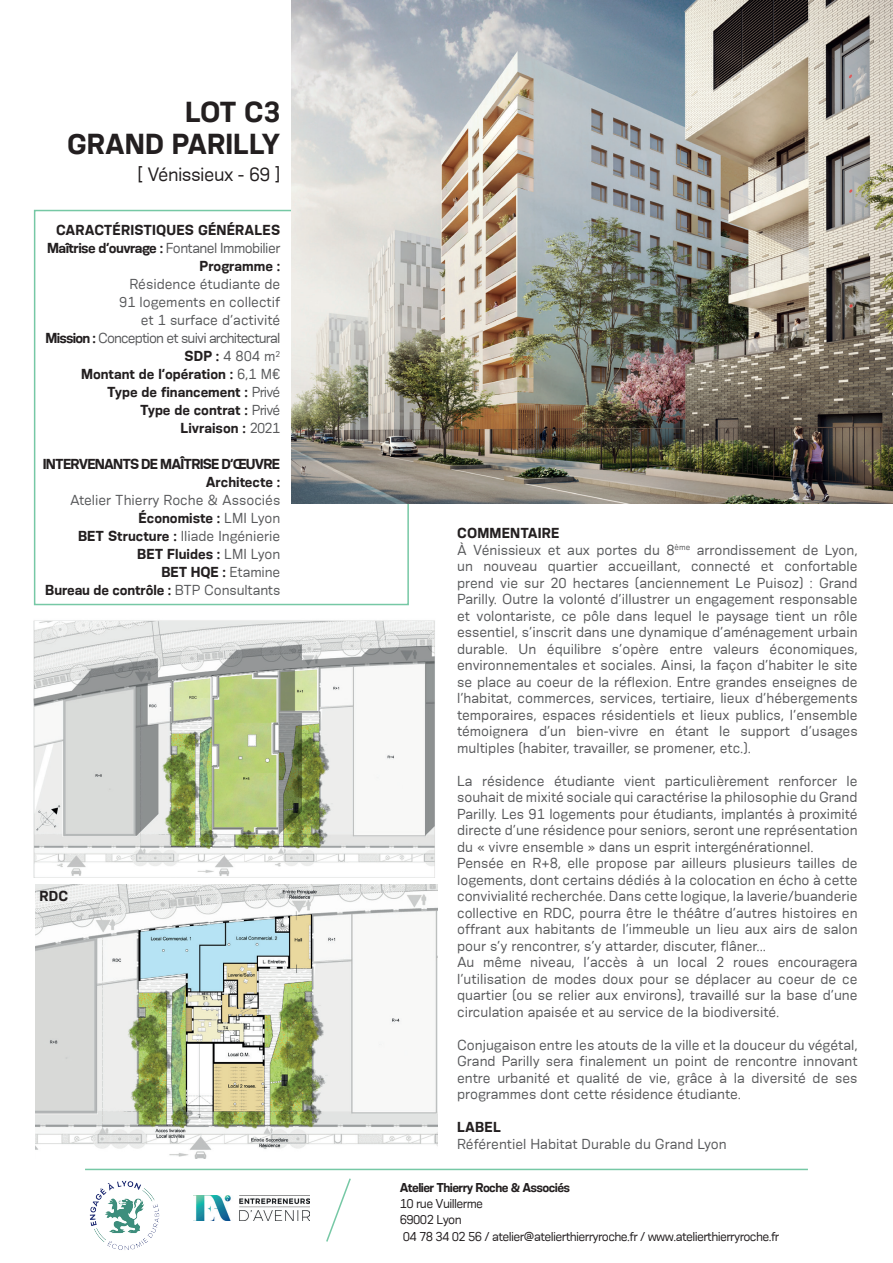
<style>
.page{position:relative;width:893px;height:1263px;background:#fff}
.page>*{position:absolute;margin:0;border:0;box-sizing:border-box;transform-origin:0 0}
.t1{font:700 27px/32.4px "Konsens";color:#231f20;text-align:right}
.t2{font:18px "Konsens";letter-spacing:-.03em;color:#231f20}
.t3{font:13.5px/16.5px "Konsens";color:#57585a;text-align:right}
.t4{font:700 13.5px/18px "Konsens";letter-spacing:-.015em;color:#231f20;text-align:right}
.t5{font:700 13.5px/18px "Konsens";letter-spacing:-.06em;color:#231f20;text-align:right}
.t6{font:12px/16.5px "Konsens";letter-spacing:-.05em;color:#231f20}
.t7{font:700 12px "Konsens";letter-spacing:-.05em;color:#231f20}
.s1{font-weight:400;color:#57585a}
.s2{font-weight:700;color:#231f20}
</style>
<div class="page">
<div style="left:34px;top:210px;width:375px;height:395px;border:2px solid #76c8a5"></div>
<img style="left:291px;top:0;width:602px;height:504px">
<hr style="left:85px;top:1169px;width:723px;height:1px;background:#76c8a5">
<img style="left:34px;top:620px;width:401px;height:257px">
<img style="left:35px;top:884px;width:402px;height:274px">
<svg style="left:326px;top:1178px;width:25px;height:64px"></svg>
<img style="left:196px;top:1196px;width:114px;height:24px">
<img style="left:89px;top:1180px;width:71px;height:70px">
<h1 class="t1" style="left:67px;top:95px;width:215px">LOT C3<br>GRAND PARILLY</h1>
<h2 class="t2" style="left:138px;top:163px;width:144px">[ Vénissieux - 69 ]</h2>
<p class="t4" style="left:47px;top:221px;width:235px">CARACTÉRISTIQUES GÉNÉRALES<br>Maîtrise d’ouvrage : <span class="s1">Fontanel Immobilier<br></span>Programme :</p>
<p class="t3" style="left:46px;top:275px;width:236px;line-height:18px">Résidence étudiante de<br>91 logements en collectif<br>et 1 surface d’activité<br><span class="s2">Mission :</span> Conception et suivi architectural<br><span class="s2">SDP :</span> 4 804 m<sup>2<br></sup><span class="s2">Montant de l’opération :</span> 6,1 M€<br><span class="s2">Type de financement :</span> Privé<br><span class="s2">Type de contrat :</span> Privé<br><span class="s2">Livraison :</span> 2021</p>
<p class="t5" style="left:43px;top:455px;width:239px">INTERVENANTS DE MAÎTRISE D’ŒUVRE<br>Architecte :</p>
<p class="t3" style="left:45px;top:491px;width:236px;line-height:18px">Atelier Thierry Roche &amp; Associés<br><span class="s2">Économiste :</span> LMI Lyon<br><span class="s2">BET Structure :</span> Iliade Ingénierie<br><span class="s2">BET Fluides :</span> LMI Lyon<br><span class="s2">BET HQE :</span> Etamine<br><span class="s2">Bureau de contrôle :</span> BTP Consultants</p>
<p class="t4" style="left:39px;top:886px;width:30px">RDC</p>
<p class="t3" style="left:457px;top:525px;width:402px;text-align:left"><span class="s2">COMMENTAIRE<br></span>À Vénissieux et aux portes du 8<sup>ème</sup> arrondissement de Lyon, un nouveau quartier accueillant, connecté et confortable prend vie sur 20 hectares (anciennement Le Puisoz) : Grand Parilly. Outre la volonté d’illustrer un engagement responsable et volontariste, ce pôle dans lequel le paysage tient un rôle essentiel, s’inscrit dans une dynamique d’aménagement urbain durable. Un équilibre s’opère entre valeurs économiques, environnementales et sociales. Ainsi, la façon d’habiter le site se place au coeur de la réflexion. Entre grandes enseignes de l’habitat, commerces, services, tertiaire, lieux d’hébergements temporaires, espaces résidentiels et lieux publics, l’ensemble témoignera d’un bien-vivre en étant le support d’usages multiples (habiter, travailler, se promener, etc.).</p>
<p class="t3" style="left:457px;top:772px;width:402px;text-align:left">La résidence étudiante vient particulièrement renforcer le souhait de mixité sociale qui caractérise la philosophie du Grand Parilly. Les 91 logements pour étudiants, implantés à proximité directe d’une résidence pour seniors, seront une représentation du « vivre ensemble » dans un esprit intergénérationnel.<br>Pensée en R+8, elle propose par ailleurs plusieurs tailles de logements, dont certains dédiés à la colocation en écho à cette convivialité recherchée. Dans cette logique, la laverie/buanderie collective en RDC, pourra être le théâtre d’autres histoires en offrant aux habitants de l’immeuble un lieu aux airs de salon pour s’y rencontrer, s’y attarder, discuter, flâner...<br>Au même niveau, l’accès à un local 2 roues encouragera l’utilisation de modes doux pour se déplacer au coeur de ce quartier (ou se relier aux environs), travaillé sur la base d’une circulation apaisée et au service de la biodiversité.</p>
<p class="t3" style="left:457px;top:1036px;width:402px;text-align:justify">Conjugaison entre les atouts de la ville et la douceur du végétal, Grand Parilly sera finalement un point de rencontre innovant entre urbanité et qualité de vie, grâce à la diversité de ses programmes dont cette résidence étudiante.</p>
<p class="t4" style="left:457px;top:1118px;width:45px">LABEL</p>
<p class="t3" style="left:457px;top:1135px;width:271px">Référentiel Habitat Durable du Grand Lyon</p>
<p class="t7" style="left:400px;top:1179px;width:172px">Atelier Thierry Roche &amp; Associés</p>
<p class="t6" style="left:400px;top:1195px;width:381px">10 rue Vuillerme<br>69002 Lyon<br>04 78 34 02 56 / atelier@atelierthierryroche.fr / www.atelierthierryroche.fr</p>
</div>
